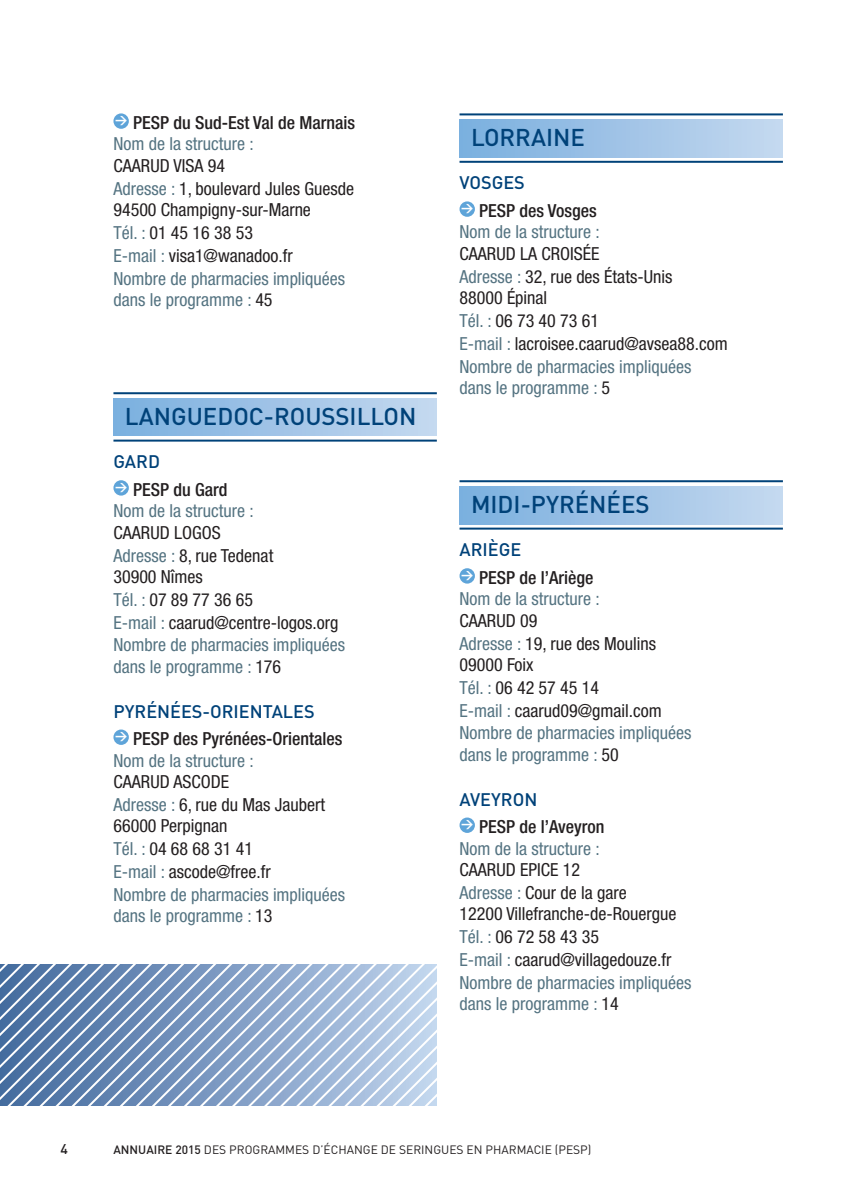
<style>
.page{position:relative;width:851px;height:1191px;background:#fff}
.page>*{position:absolute;margin:0;border:0;box-sizing:border-box;transform-origin:0 0}
.t1{font:500 24px "DIN";color:#004279}
.t2{font:condensed 18px/22.4px "Helvetica Neue";color:#231f20}
.t3{font:condensed 18px/22.4px "Helvetica Neue";color:#557482}
.t4{font:500 condensed 18px "Helvetica Neue";color:#231f20}
.t5{font:500 18px "DIN";color:#004279}
.t6{font:500 14px "DIN";color:#231f20}
.t7{font:12px "DIN";color:#231f20}
.t8{font:700 12px "DIN";color:#fff}
.s1{color:#557482}
.s2{color:#231f20}
.s3{font-weight:500}
</style>
<div class="page">
<div style="left:459px;top:119px;width:323px;height:38px;background:linear-gradient(to right,#7aafdf,#c5d8ef)"></div>
<div style="left:459px;top:486px;width:323px;height:38px;background:linear-gradient(to right,#7aafdf,#c5d8ef)"></div>
<div style="left:113px;top:398px;width:324px;height:38px;background:linear-gradient(to right,#7aafdf,#c5d8ef)"></div>
<hr style="left:113px;top:392px;width:324px;height:2px;background:#004279">
<hr style="left:113px;top:439px;width:324px;height:2px;background:#004279">
<hr style="left:459px;top:113px;width:323px;height:2px;background:#004279">
<hr style="left:459px;top:161px;width:323px;height:2px;background:#004279">
<hr style="left:459px;top:480px;width:323px;height:2px;background:#004279">
<hr style="left:459px;top:527px;width:323px;height:2px;background:#004279">
<div style="left:113px;top:113px;width:16px;height:16px;background:#5ea4d9;border-radius:50%"></div>
<div style="left:113px;top:480px;width:16px;height:15px;background:#5ea4d9;border-radius:50%"></div>
<div style="left:113px;top:729px;width:16px;height:16px;background:#5ea4d9;border-radius:50%"></div>
<div style="left:459px;top:201px;width:16px;height:16px;background:#5ea4d9;border-radius:50%"></div>
<div style="left:459px;top:568px;width:16px;height:15px;background:#5ea4d9;border-radius:50%"></div>
<div style="left:459px;top:817px;width:16px;height:16px;background:#5ea4d9;border-radius:50%"></div>
<svg style="left:0;top:964px;width:437px;height:142px;background:#95adcd"></svg>
<p class="t4" style="left:133px;top:116px;width:223px">PESP du Sud-Est Val de Marnais</p>
<p class="t3" style="left:113px;top:134px;width:142px">Nom de la structure :</p>
<p class="t2" style="left:113px;top:156px;width:242px">CAARUD VISA 94<br><span class="s1">Adresse :</span> 1, boulevard Jules Guesde<br>94500 Champigny-sur-Marne<br><span class="s1">Tél. :</span> 01 45 16 38 53<br><span class="s1">E-mail :</span> visa1@wanadoo.fr<br><span class="s1">Nombre de pharmacies impliquées dans le programme :</span> 45</p>
<p class="t8" style="left:115px;top:113px;width:14px">&gt;</p>
<h1 class="t1" style="left:125px;top:402px;width:293px">LANGUEDOC-ROUSSILLON</h1>
<p class="t5" style="left:113px;top:451px;width:48px">GARD</p>
<p class="t4" style="left:133px;top:483px;width:96px">PESP du Gard</p>
<p class="t3" style="left:113px;top:501px;width:142px">Nom de la structure :</p>
<p class="t2" style="left:113px;top:523px;width:233px">CAARUD LOGOS<br><span class="s1">Adresse :</span> 8, rue Tedenat<br>30900 Nîmes<br><span class="s1">Tél. :</span> 07 89 77 36 65<br><span class="s1">E-mail :</span> caarud@centre-logos.org<br><span class="s1">Nombre de pharmacies impliquées dans le programme :</span> 176</p>
<p class="t5" style="left:113px;top:701px;width:203px">PYRÉNÉES-ORIENTALES</p>
<p class="t4" style="left:133px;top:732px;width:211px">PESP des Pyrénées-Orientales</p>
<p class="t3" style="left:113px;top:750px;width:142px">Nom de la structure :</p>
<p class="t2" style="left:113px;top:772px;width:233px">CAARUD ASCODE<br><span class="s1">Adresse :</span> 6, rue du Mas Jaubert<br>66000 Perpignan<br><span class="s1">Tél. :</span> 04 68 68 31 41<br><span class="s1">E-mail :</span> ascode@free.fr<br><span class="s1">Nombre de pharmacies impliquées dans le programme :</span> 13</p>
<p class="t8" style="left:115px;top:480px;width:14px">&gt;</p>
<p class="t8" style="left:115px;top:729px;width:14px">&gt;</p>
<h1 class="t1" style="left:471px;top:123px;width:115px">LORRAINE</h1>
<p class="t5" style="left:459px;top:173px;width:67px">VOSGES</p>
<p class="t4" style="left:479px;top:204px;width:119px">PESP des Vosges</p>
<p class="t3" style="left:459px;top:222px;width:142px">Nom de la structure :</p>
<p class="t2" style="left:459px;top:244px;width:270px">CAARUD LA CROISÉE<br><span class="s1">Adresse :</span> 32, rue des États-Unis<br>88000 Épinal<br><span class="s1">Tél. :</span> 06 73 40 73 61<br><span class="s1">E-mail :</span> lacroisee.caarud@avsea88.com<br><span class="s1">Nombre de pharmacies impliquées dans le programme :</span> 5</p>
<p class="t8" style="left:461px;top:201px;width:14px">&gt;</p>
<h1 class="t1" style="left:471px;top:490px;width:180px">MIDI-PYRÉNÉES</h1>
<p class="t5" style="left:459px;top:539px;width:63px">ARIÈGE</p>
<p class="t4" style="left:479px;top:571px;width:116px">PESP de l’Ariège</p>
<p class="t3" style="left:459px;top:589px;width:142px">Nom de la structure :</p>
<p class="t3" style="left:459px;top:611px;width:233px"><span class="s2">CAARUD 09<br></span>Adresse : <span class="s2">19, rue des Moulins<br>09000 Foix<br></span>Tél. : <span class="s2">06 42 57 45 14<br></span>E-mail : <span class="s2">caarud09@gmail.com<br></span>Nombre de pharmacies impliquées dans le programme : <span class="s2">50</span></p>
<p class="t5" style="left:459px;top:789px;width:79px">AVEYRON</p>
<p class="t4" style="left:479px;top:820px;width:127px">PESP de l’Aveyron</p>
<p class="t3" style="left:459px;top:838px;width:142px">Nom de la structure :</p>
<p class="t2" style="left:459px;top:860px;width:233px">CAARUD EPICE 12<br><span class="s1">Adresse :</span> Cour de la gare<br>12200 Villefranche-de-Rouergue<br><span class="s1">Tél. :</span> 06 72 58 43 35<br><span class="s1">E-mail :</span> caarud@villagedouze.fr<br><span class="s1">Nombre de pharmacies impliquées dans le programme :</span> 14</p>
<p class="t8" style="left:461px;top:568px;width:14px">&gt;</p>
<p class="t8" style="left:461px;top:817px;width:14px">&gt;</p>
<p class="t6" style="left:61px;top:1141px;width:9px">4</p>
<p class="t7" style="left:113px;top:1143px;width:479px"><span class="s3">ANNUAIRE 2015</span> DES PROGRAMMES D’ÉCHANGE DE SERINGUES EN PHARMACIE (PESP)</p>
</div>
